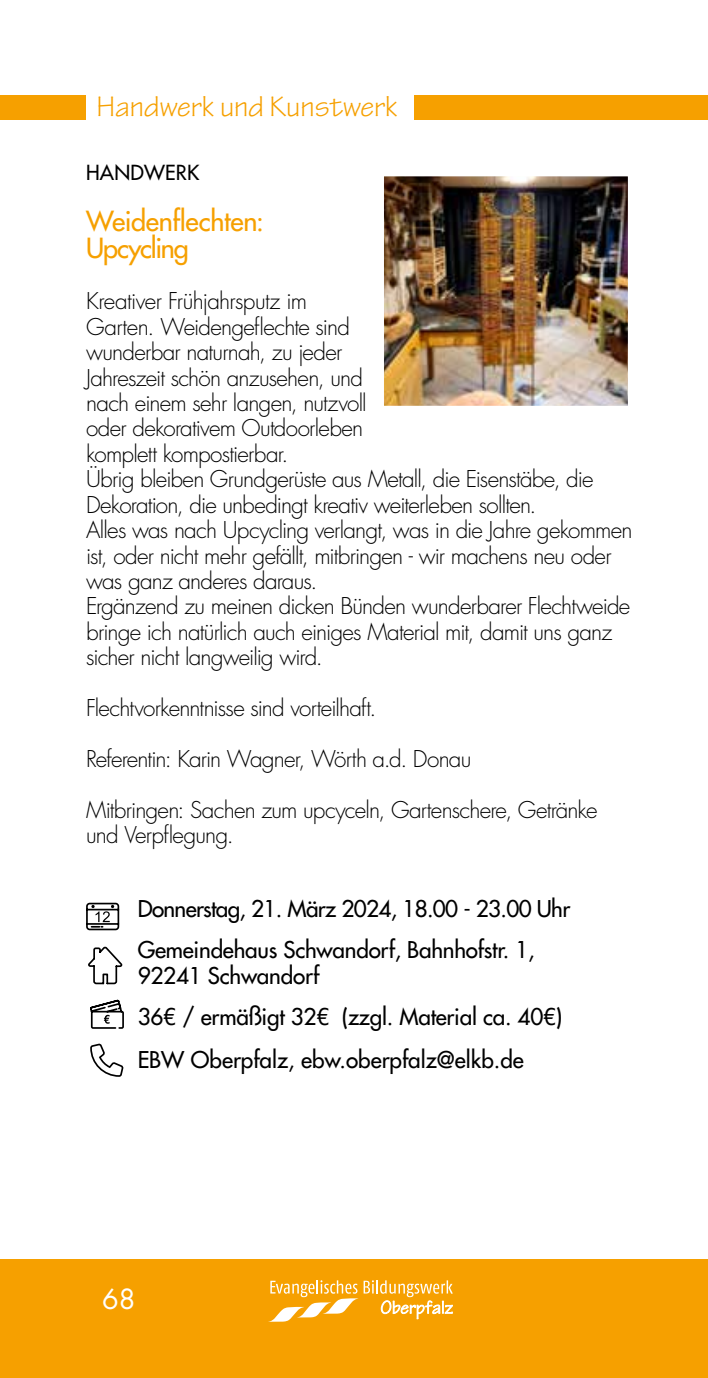
<style>
.page{position:relative;width:708px;height:1378px;background:#fff}
.page>*{position:absolute;margin:0;border:0;box-sizing:border-box;transform-origin:0 0}
.t1{font:30.38px "Tekton Pro";color:#f6a000}
.t2{font:500 27px/27px "Futura Std";letter-spacing:-.02em;color:#f6a000}
.t3{font:27px "Futura Std";color:#fff}
.t4{font:300 22.5px/25.4px "Futura Std";letter-spacing:-.035em;color:#000}
.t5{font:500 22.5px/42.1px "Futura Std";letter-spacing:-.01em;color:#000}
.t6{font:500 20.25px "Futura Std";letter-spacing:.01em;color:#000}
</style>
<div class="page">
<div style="left:0;top:1260px;width:708px;height:118px;background:#f6a000"></div>
<div style="left:0;top:96px;width:86px;height:24px;background:#f6a000"></div>
<div style="left:411px;top:96px;width:297px;height:24px;background:#f6a000"></div>
<svg style="left:86px;top:902px;width:34px;height:29px"></svg>
<svg style="left:90px;top:999px;width:34px;height:30px"></svg>
<svg style="left:88px;top:946px;width:35px;height:39px"></svg>
<svg style="left:90px;top:1043px;width:34px;height:34px"></svg>
<img style="left:385px;top:178px;width:242px;height:226px">
<div style="left:377px;top:170px;width:258px;height:242px;border:7px solid #fff"></div>
<div style="left:97px;top:96px;width:317px;height:24px;background:#fff"></div>
<svg style="left:270px;top:1280px;width:88px;height:41px"></svg>
<svg style="left:364px;top:1280px;width:89px;height:39px"></svg>
<h1 class="t1" style="left:97px;top:89px;width:302px">Handwerk und Kunstwerk</h1>
<p class="t6" style="left:86px;top:160px;width:115px">HANDWERK</p>
<p class="t2" style="left:86px;top:208px;width:179px">Weidenflechten:<br>Upcycling</p>
<p class="t4" style="left:86px;top:289px;width:548px">Kreativer Frühjahrsputz im<br>Garten. Weidengeflechte sind<br>wunderbar naturnah, zu jeder<br>Jahreszeit schön anzusehen, und<br>nach einem sehr langen, nutzvoll<br>oder dekorativem Outdoorleben<br>komplett kompostierbar.<br>Übrig bleiben Grundgerüste aus Metall, die Eisenstäbe, die Dekoration, die unbedingt kreativ weiterleben sollten.<br>Alles was nach Upcycling verlangt, was in die Jahre gekommen ist, oder nicht mehr gefällt, mitbringen - wir machens neu oder was ganz anderes daraus.<br>Ergänzend zu meinen dicken Bünden wunderbarer Flechtweide bringe ich natürlich auch einiges Material mit, damit uns ganz sicher nicht langweilig wird.</p>
<p class="t4" style="left:86px;top:696px;width:292px">Flechtvorkenntnisse sind vorteilhaft.</p>
<p class="t4" style="left:86px;top:747px;width:387px">Referentin: Karin Wagner, Wörth a.d. Donau</p>
<p class="t4" style="left:86px;top:797px;width:513px">Mitbringen: Sachen zum upcyceln, Gartenschere, Getränke und Verpflegung.</p>
<p class="t5" style="left:138px;top:888px;width:434px;line-height:41.4px">Donnerstag, 21. März 2024, 18.00 - 23.00 Uhr<br>Gemeindehaus Schwandorf, Bahnhofstr. 1,</p>
<p class="t5" style="left:138px;top:954px;width:426px">92241 Schwandorf<br>36€ / ermäßigt 32€ (zzgl. Material ca. 40€)<br>EBW Oberpfalz, ebw.oberpfalz@elkb.de</p>
<p class="t3" style="left:102px;top:1282px;width:35px">68</p>
</div>
